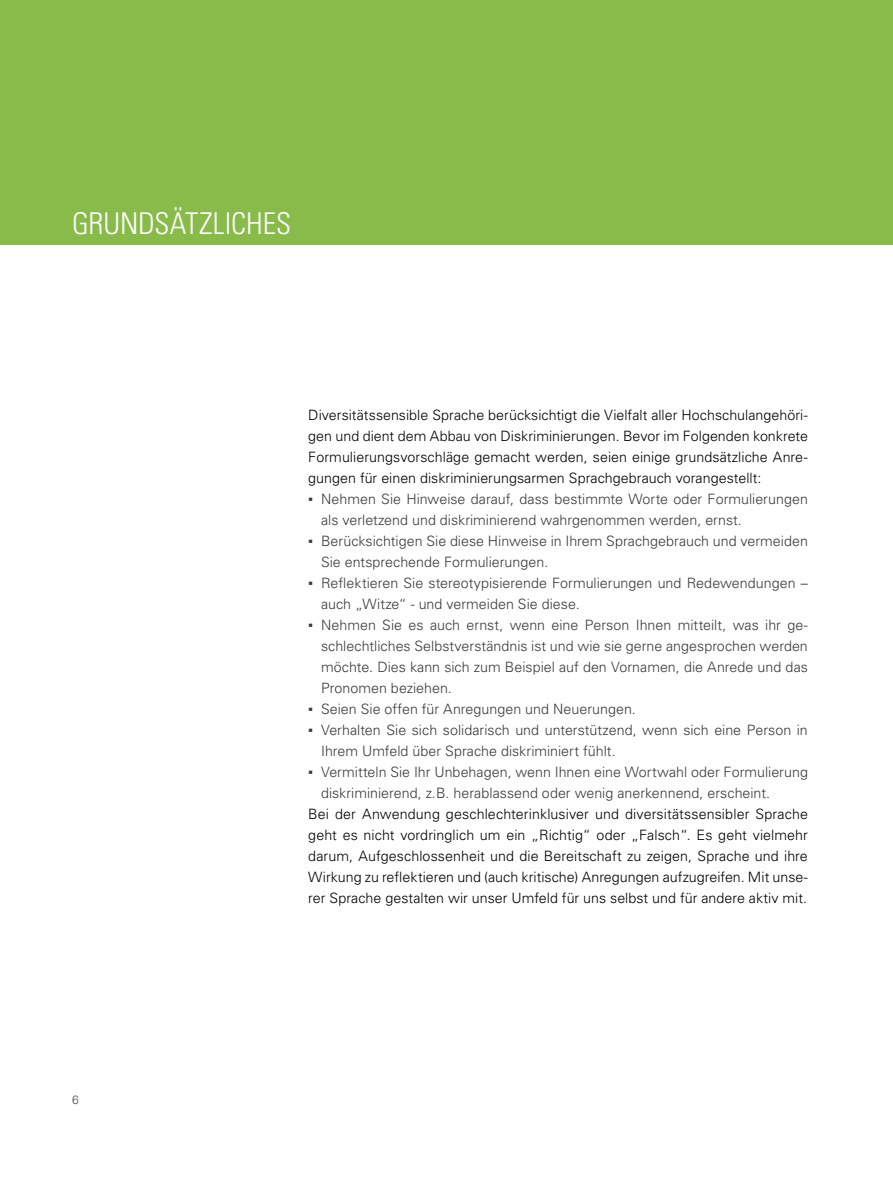
<style>
.page{position:relative;width:893px;height:1191px;background:#fff}
.page>*{position:absolute;margin:0;border:0;box-sizing:border-box;transform-origin:0 0}
.überschrift_grau{font:300 condensed 30px "Univers LT Std";letter-spacing:-.005em;color:#fff}
.t1{font:300 14.25px/21px "Univers LT Std";color:#3a3a39}
.grundschrift{font:300 14.25px/21px "Univers LT Std";color:#000;text-align:justify}
.t2{font:300 12px "Univers LT Std";color:#4c4d55}
.s1{font-family:"Arial";font-weight:400}
</style>
<div class="page">
<div style="left:0;top:0;width:893px;height:244px;background:#88bb49"></div>
<h1 class="überschrift_grau" style="left:72px;top:206px;width:220px">GRUNDSÄTZLICHES</h1>
<p class="grundschrift" style="left:308px;top:404px;width:501px">Diversitätssensible Sprache berücksichtigt die Vielfalt aller Hochschulangehöri&shy;gen und dient dem Abbau von Diskriminierungen. Bevor im Folgenden konkrete Formulierungsvorschläge gemacht werden, seien einige grundsätzliche Anre&shy;gungen für einen diskriminierungsarmen Sprachgebrauch vorangestellt:</p>
<p class="t1" style="left:321px;top:488px;width:488px;text-indent:-13px"><span class="s1">▪</span> Nehmen Sie Hinweise darauf, dass bestimmte Worte oder Formulierungen als verletzend und diskriminierend wahrgenommen werden, ernst.</p>
<p class="t1" style="left:321px;top:530px;width:488px;text-indent:-13px"><span class="s1">▪</span> Berücksichtigen Sie diese Hinweise in Ihrem Sprachgebrauch und vermeiden<br>Sie entsprechende Formulierungen.</p>
<p class="t1" style="left:321px;top:572px;width:488px;text-indent:-13px"><span class="s1">▪</span> Reflektieren Sie stereotypisierende Formulierungen und Redewendungen – auch „Witze“ - und vermeiden Sie diese.</p>
<p class="t1" style="left:321px;top:614px;width:488px;text-align:justify;text-indent:-13px"><span class="s1">▪</span> Nehmen Sie es auch ernst, wenn eine Person Ihnen mitteilt, was ihr ge&shy;schlechtliches Selbstverständnis ist und wie sie gerne angesprochen werden möchte. Dies kann sich zum Beispiel auf den Vornamen, die Anrede und das Pronomen beziehen.</p>
<p class="t1" style="left:308px;top:698px;width:329px"><span class="s1">▪</span> Seien Sie offen für Anregungen und Neuerungen.</p>
<p class="t1" style="left:321px;top:719px;width:488px;text-indent:-13px"><span class="s1">▪</span> Verhalten Sie sich solidarisch und unterstützend, wenn sich eine Person in<br>Ihrem Umfeld über Sprache diskriminiert fühlt.</p>
<p class="t1" style="left:321px;top:761px;width:488px;text-indent:-13px"><span class="s1">▪</span> Vermitteln Sie Ihr Unbehagen, wenn Ihnen eine Wortwahl oder Formulierung diskriminierend, z.B. herablassend oder wenig anerkennend, erscheint.</p>
<p class="grundschrift" style="left:308px;top:803px;width:501px">Bei der Anwendung geschlechterinklusiver und diversitätssensibler Sprache geht es nicht vordringlich um ein „Richtig“ oder „Falsch“. Es geht vielmehr darum, Aufgeschlossenheit und die Bereitschaft zu zeigen, Sprache und ihre Wirkung zu reflektieren und (auch kritische) Anregungen aufzugreifen. Mit unse&shy;rer Sprache gestalten wir unser Umfeld für uns selbst und für andere aktiv mit.</p>
<p class="t2" style="left:72px;top:1092px;width:8px">6</p>
</div>
